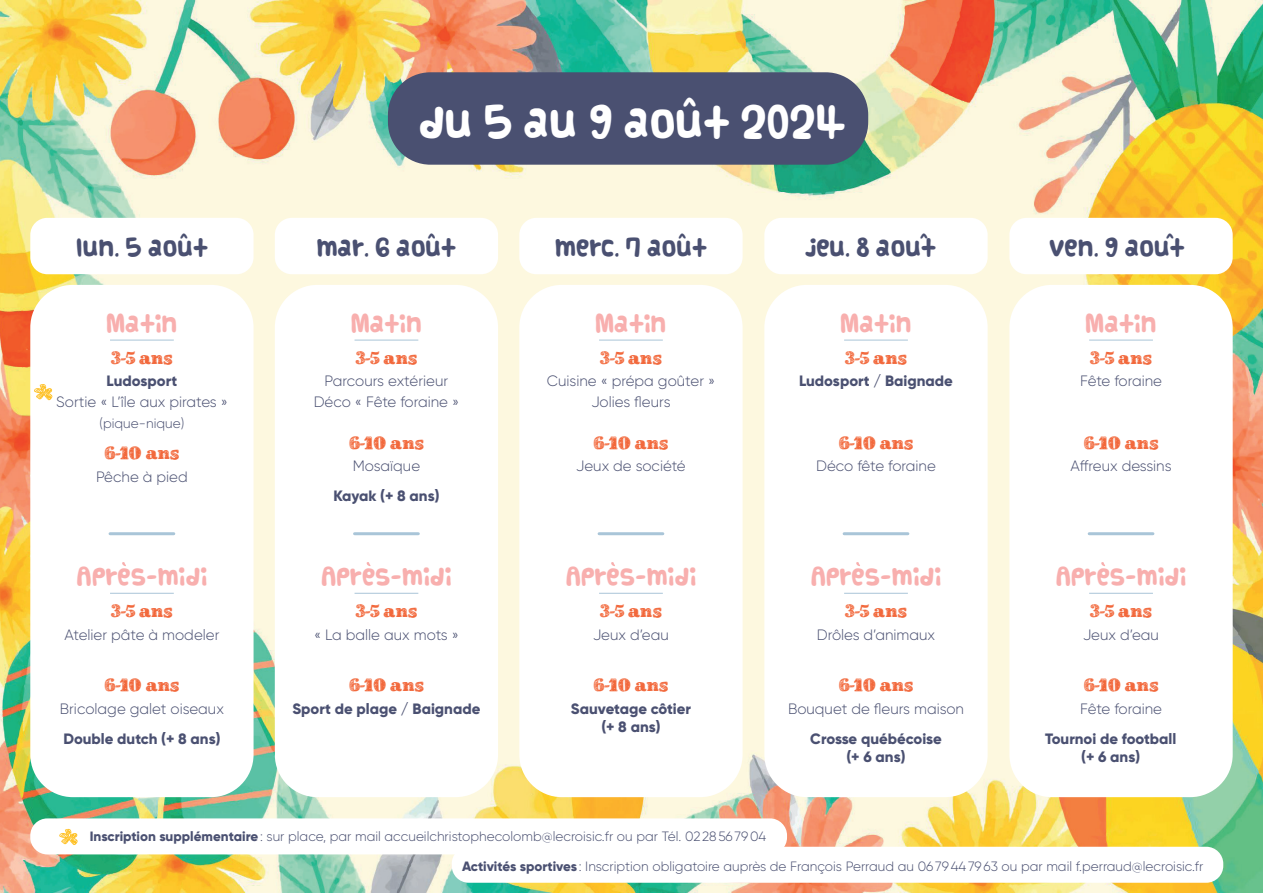
<style>
.page{position:relative;width:1263px;height:893px;background:#fff}
.page>*{position:absolute;margin:0;border:0;box-sizing:border-box;transform-origin:0 0}
.t1{font:51.3px "School Book New";color:#fec126}
.t2{font:34.5px "Vanilla";color:#fff}
.t3{font:19.5px "Vanilla";color:#f8afae}
.t4{font:19.5px "Vanilla";color:#4a5071}
.t5{font:18px "School Book New";color:#f2673a}
.t6{font:300 15px/21px "Gilroy";color:#4a5071;text-align:center}
.t7{font:800 15px/18px "Gilroy";color:#4a5071;text-align:center}
.t8{font:300 13.5px "Gilroy";color:#4a5071}
.s1{font-weight:800}
</style>
<div class="page">
<img style="left:0;top:0;width:1263px;height:893px">
<div style="left:388px;top:72px;width:480px;height:93px;background:#4a5071;border-radius:43px"></div>
<div style="left:30px;top:218px;width:224px;height:56px;background:#fff;border-radius:17px"></div>
<div style="left:275px;top:218px;width:223px;height:56px;background:#fff;border-radius:17px"></div>
<div style="left:519px;top:218px;width:223px;height:56px;background:#fff;border-radius:17px"></div>
<div style="left:764px;top:218px;width:224px;height:56px;background:#fff;border-radius:17px"></div>
<div style="left:1009px;top:218px;width:224px;height:56px;background:#fff;border-radius:17px"></div>
<div style="left:275px;top:285px;width:223px;height:512px;background:#fff;border-radius:43px"></div>
<div style="left:764px;top:285px;width:224px;height:512px;background:#fff;border-radius:43px"></div>
<div style="left:30px;top:285px;width:224px;height:512px;background:#fff;border-radius:43px"></div>
<div style="left:1009px;top:285px;width:224px;height:512px;background:#fff;border-radius:43px"></div>
<svg style="left:122px;top:562px;width:4px;height:4px"></svg>
<svg style="left:856px;top:562px;width:4px;height:4px"></svg>
<svg style="left:1101px;top:562px;width:4px;height:4px"></svg>
<hr style="left:355px;top:340px;width:63px;height:1px;background:#a9c5d8">
<hr style="left:110px;top:340px;width:64px;height:1px;background:#a9c5d8">
<hr style="left:844px;top:340px;width:64px;height:1px;background:#a9c5d8">
<hr style="left:1089px;top:340px;width:64px;height:1px;background:#a9c5d8">
<hr style="left:355px;top:593px;width:63px;height:1px;background:#a9c5d8">
<hr style="left:110px;top:593px;width:64px;height:1px;background:#a9c5d8">
<hr style="left:844px;top:593px;width:64px;height:1px;background:#a9c5d8">
<hr style="left:1089px;top:593px;width:64px;height:1px;background:#a9c5d8">
<hr style="left:355px;top:532px;width:63px;height:3px;background:#a9c5d8">
<hr style="left:110px;top:532px;width:64px;height:3px;background:#a9c5d8">
<hr style="left:844px;top:532px;width:64px;height:3px;background:#a9c5d8">
<hr style="left:1089px;top:532px;width:64px;height:3px;background:#a9c5d8">
<div style="left:519px;top:285px;width:223px;height:512px;background:#fff;border-radius:43px"></div>
<svg style="left:611px;top:562px;width:4px;height:4px"></svg>
<hr style="left:599px;top:340px;width:64px;height:1px;background:#a9c5d8">
<hr style="left:599px;top:593px;width:64px;height:1px;background:#a9c5d8">
<hr style="left:599px;top:532px;width:64px;height:3px;background:#a9c5d8">
<div style="left:30px;top:818px;width:757px;height:36px;background:#fff;border-radius:17px"></div>
<div style="left:452px;top:847px;width:771px;height:36px;background:#fff;border-radius:17px"></div>
<h3 class="t4" style="left:180px;top:233px;width:9px">^</h3>
<h3 class="t4" style="left:76px;top:237px;width:133px">lun. 5 aout</h3>
<h2 class="t2" style="left:683px;top:96px;width:15px">^</h2>
<h2 class="t2" style="left:418px;top:103px;width:429px">du 5 au 9 aout 2024</h2>
<h3 class="t4" style="left:428px;top:233px;width:9px">^</h3>
<h3 class="t4" style="left:316px;top:237px;width:141px">mar. 6 aout</h3>
<h3 class="t4" style="left:678px;top:233px;width:9px">^</h3>
<h3 class="t4" style="left:805px;top:237px;width:132px">jeu. 8 aout^</h3>
<h3 class="t4" style="left:1049px;top:237px;width:137px">ven. 9 aout^</h3>
<h3 class="t4" style="left:555px;top:237px;width:154px">merc. 7 aout</h3>
<h3 class="t3" style="left:106px;top:313px;width:73px">Matin</h3>
<h3 class="t3" style="left:351px;top:313px;width:73px">Matin</h3>
<h3 class="t3" style="left:840px;top:313px;width:73px">Matin</h3>
<h3 class="t3" style="left:1085px;top:313px;width:73px">Matin</h3>
<h3 class="t3" style="left:595px;top:313px;width:73px">Matin</h3>
<p class="t5" style="left:111px;top:348px;width:64px">3-5 ans</p>
<p class="t5" style="left:355px;top:348px;width:64px">3-5 ans</p>
<p class="t5" style="left:845px;top:348px;width:64px">3-5 ans</p>
<p class="t5" style="left:1090px;top:348px;width:64px">3-5 ans</p>
<p class="t5" style="left:600px;top:348px;width:64px">3-5 ans</p>
<p class="t7" style="left:107px;top:372px;width:72px">Ludosport</p>
<p class="t6" style="left:56px;top:391px;width:173px">Sortie « L’île aux pirates »</p>
<p class="t8" style="left:100px;top:415px;width:86px">(pique-nique)</p>
<h1 class="t1" style="left:37px;top:380px;width:16px">*</h1>
<p class="t5" style="left:104px;top:443px;width:77px">6-10 ans</p>
<p class="t6" style="left:96px;top:466px;width:93px">Pêche à pied</p>
<p class="t6" style="left:314px;top:370px;width:147px">Parcours extérieur<br>Déco « Fête foraine »</p>
<p class="t5" style="left:349px;top:433px;width:77px">6-10 ans</p>
<p class="t6" style="left:353px;top:456px;width:69px">Mosaïque</p>
<p class="t7" style="left:333px;top:487px;width:108px">Kayak (+ 8 ans)</p>
<p class="t6" style="left:547px;top:370px;width:170px">Cuisine « prépa goûter »<br>Jolies fleurs</p>
<p class="t7" style="left:799px;top:372px;width:155px">Ludosport / Baignade</p>
<p class="t6" style="left:1080px;top:370px;width:84px">Fête foraine</p>
<p class="t5" style="left:593px;top:433px;width:77px">6-10 ans</p>
<p class="t5" style="left:838px;top:433px;width:77px">6-10 ans</p>
<p class="t5" style="left:1083px;top:433px;width:77px">6-10 ans</p>
<p class="t6" style="left:576px;top:456px;width:111px">Jeux de société</p>
<p class="t6" style="left:816px;top:456px;width:121px">Déco fête foraine</p>
<p class="t6" style="left:1070px;top:456px;width:102px">Affreux dessins</p>
<h3 class="t3" style="left:77px;top:566px;width:132px">Apres-midi</h3>
<h3 class="t3" style="left:321px;top:566px;width:132px">Apres-midi</h3>
<h3 class="t3" style="left:811px;top:566px;width:132px">Apres-midi</h3>
<h3 class="t3" style="left:1056px;top:566px;width:132px">Apres-midi</h3>
<h3 class="t3" style="left:566px;top:566px;width:132px">Apres-midi</h3>
<p class="t5" style="left:111px;top:601px;width:64px">3-5 ans</p>
<p class="t5" style="left:355px;top:601px;width:64px">3-5 ans</p>
<p class="t5" style="left:845px;top:601px;width:64px">3-5 ans</p>
<p class="t5" style="left:1090px;top:601px;width:64px">3-5 ans</p>
<p class="t5" style="left:600px;top:601px;width:64px">3-5 ans</p>
<p class="t6" style="left:64px;top:624px;width:157px">Atelier pâte à modeler</p>
<p class="t6" style="left:314px;top:624px;width:146px">« La balle aux mots »</p>
<p class="t6" style="left:817px;top:624px;width:120px">Drôles d’animaux</p>
<p class="t6" style="left:1083px;top:624px;width:77px">Jeux d’eau</p>
<p class="t6" style="left:593px;top:624px;width:77px">Jeux d’eau</p>
<p class="t5" style="left:104px;top:675px;width:77px">6-10 ans</p>
<p class="t5" style="left:349px;top:675px;width:77px">6-10 ans</p>
<p class="t5" style="left:838px;top:675px;width:77px">6-10 ans</p>
<p class="t5" style="left:1083px;top:675px;width:77px">6-10 ans</p>
<p class="t5" style="left:593px;top:675px;width:77px">6-10 ans</p>
<p class="t7" style="left:292px;top:700px;width:189px">Sport de plage / Baignade</p>
<p class="t6" style="left:60px;top:698px;width:166px">Bricolage galet oiseaux</p>
<p class="t7" style="left:571px;top:700px;width:122px">Sauvetage côtier (+ 8 ans)</p>
<p class="t6" style="left:788px;top:698px;width:178px">Bouquet de fleurs maison</p>
<p class="t6" style="left:1080px;top:698px;width:84px">Fête foraine</p>
<p class="t7" style="left:63px;top:730px;width:159px">Double dutch (+ 8 ans)</p>
<p class="t7" style="left:810px;top:730px;width:133px">Crosse québécoise (+ 6 ans)</p>
<p class="t7" style="left:1045px;top:730px;width:133px">Tournoi de football (+ 6 ans)</p>
<h1 class="t1" style="left:62px;top:825px;width:16px">*</h1>
<p class="t8" style="left:90px;top:828px;width:678px"><span class="s1">Inscription supplémentaire</span>: sur place, par mail accueilchristophecolomb@lecroisic.fr ou par Tél. 0228567904</p>
<p class="t8" style="left:462px;top:858px;width:743px"><span class="s1">Activités sportives</span> : Inscription obligatoire auprès de François Perraud au 0679447963 ou par mail f.perraud@lecroisic.fr</p>
</div>
